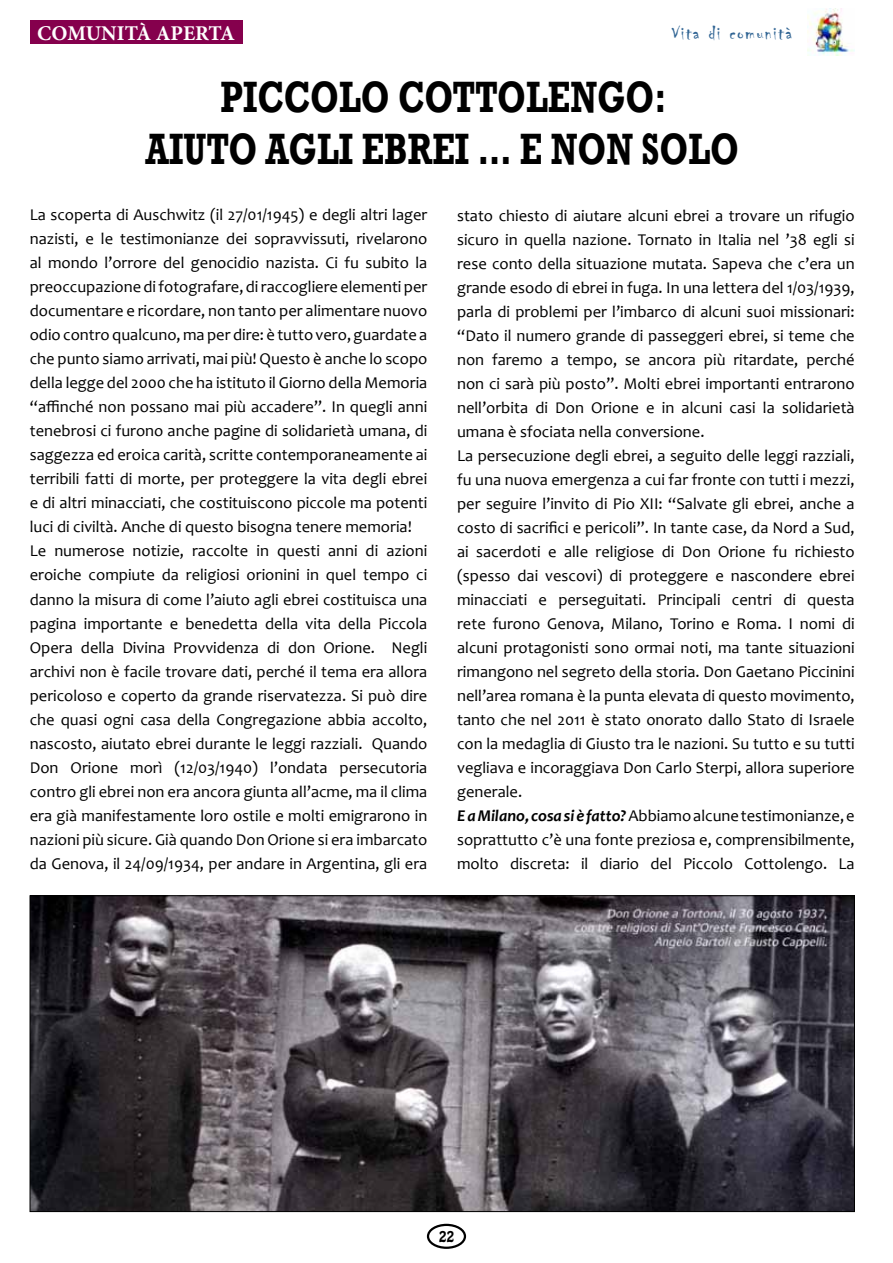
<style>
.page{position:relative;width:893px;height:1263px;background:#fff}
.page>*{position:absolute;margin:0;border:0;box-sizing:border-box;transform-origin:0 0}
.t1{font:700 45px/52.5px "Rockwell";color:#000;text-align:center;scale:.75 1}
.t2{font:700 21px "Minion Pro";color:#fff}
.t3{font:21px "Chiller";letter-spacing:.07em;color:#316594}
.t4{font:16.5px/24px "Candara";color:#000}
.t5{font:13.5px "Hobo Std";color:#000}
.s1{font-weight:700;font-style:italic}
</style>
<div class="page">
<div style="left:427px;top:1224px;width:39px;height:25px;border:2px solid #000;border-radius:50%"></div>
<svg style="left:436px;top:1227px;width:21px;height:18px"></svg>
<div style="left:30px;top:21px;width:212px;height:23px;background:#85004d"></div>
<img style="left:808px;top:8px;width:46px;height:47px">
<img style="left:32px;top:897px;width:821px;height:313px">
<p class="t2" style="left:37px;top:18px;width:199px">COMUNITÀ APERTA</p>
<p class="t3" style="left:672px;top:21px;width:122px">Vita di comunità</p>
<h1 class="t1" style="left:146px;top:70px;width:793px">PICCOLO COTTOLENGO:<br>AIUTO AGLI EBREI … E NON SOLO</h1>
<p class="t4" style="left:30px;top:203px;width:399px">La scoperta di Auschwitz (il 27/01/1945) e degli altri lager nazisti, e le testimonianze dei sopravvissuti, rivelarono al mondo l’orrore del genocidio nazista. Ci fu subito la preoccupazione di fotografare, di raccogliere elementi per documentare e ricordare, non tanto per alimentare nuovo odio contro qualcuno, ma per dire: è tutto vero, guardate a che punto siamo arrivati, mai più! Questo è anche lo scopo della legge del 2000 che ha istituto il Giorno della Memoria “affinché non possano mai più accadere”. In quegli anni tenebrosi ci furono anche pagine di solidarietà umana, di saggezza ed eroica carità, scritte contemporaneamente ai terribili fatti di morte, per proteggere la vita degli ebrei e di altri minacciati, che costituiscono piccole ma potenti luci di civiltà. Anche di questo bisogna tenere memoria!<br>Le numerose notizie, raccolte in questi anni di azioni eroiche compiute da religiosi orionini in quel tempo ci danno la misura di come l’aiuto agli ebrei costituisca una pagina importante e benedetta della vita della Piccola Opera della Divina Provvidenza di don Orione. Negli archivi non è facile trovare dati, perché il tema era allora pericoloso e coperto da grande riservatezza. Si può dire che quasi ogni casa della Congregazione abbia accolto, nascosto, aiutato ebrei durante le leggi razziali. Quando Don Orione morì (12/03/1940) l’ondata persecutoria contro gli ebrei non era ancora giunta all’acme, ma il clima era già manifestamente loro ostile e molti emigrarono in nazioni più sicure. Già quando Don Orione si era imbarcato da Genova, il 24/09/1934, per andare in Argentina, gli era</p>
<p class="t4" style="left:457px;top:203px;width:399px">stato chiesto di aiutare alcuni ebrei a trovare un rifugio sicuro in quella nazione. Tornato in Italia nel ’38 egli si rese conto della situazione mutata. Sapeva che c’era un grande esodo di ebrei in fuga. In una lettera del 1/03/1939, parla di problemi per l’imbarco di alcuni suoi missionari: “Dato il numero grande di passeggeri ebrei, si teme che non faremo a tempo, se ancora più ritardate, perché non ci sarà più posto”. Molti ebrei importanti entrarono nell’orbita di Don Orione e in alcuni casi la solidarietà umana è sfociata nella conversione.<br>La persecuzione degli ebrei, a seguito delle leggi razziali, fu una nuova emergenza a cui far fronte con tutti i mezzi, per seguire l’invito di Pio XII: “Salvate gli ebrei, anche a costo di sacrifici e pericoli”. In tante case, da Nord a Sud, ai sacerdoti e alle religiose di Don Orione fu richiesto (spesso dai vescovi) di proteggere e nascondere ebrei minacciati e perseguitati. Principali centri di questa rete furono Genova, Milano, Torino e Roma. I nomi di alcuni protagonisti sono ormai noti, ma tante situazioni rimangono nel segreto della storia. Don Gaetano Piccinini nell’area romana è la punta elevata di questo movimento, tanto che nel 2011 è stato onorato dallo Stato di Israele con la medaglia di Giusto tra le nazioni. Su tutto e su tutti vegliava e incoraggiava Don Carlo Sterpi, allora superiore generale.<br><span class="s1">E a Milano, cosa si è fatto?</span> Abbiamo alcune testimonianze, e soprattutto c’è una fonte preziosa e, comprensibilmente, molto discreta: il diario del Piccolo Cottolengo. La</p>
<p class="t5" style="left:439px;top:1227px;width:17px">22</p>
</div>
